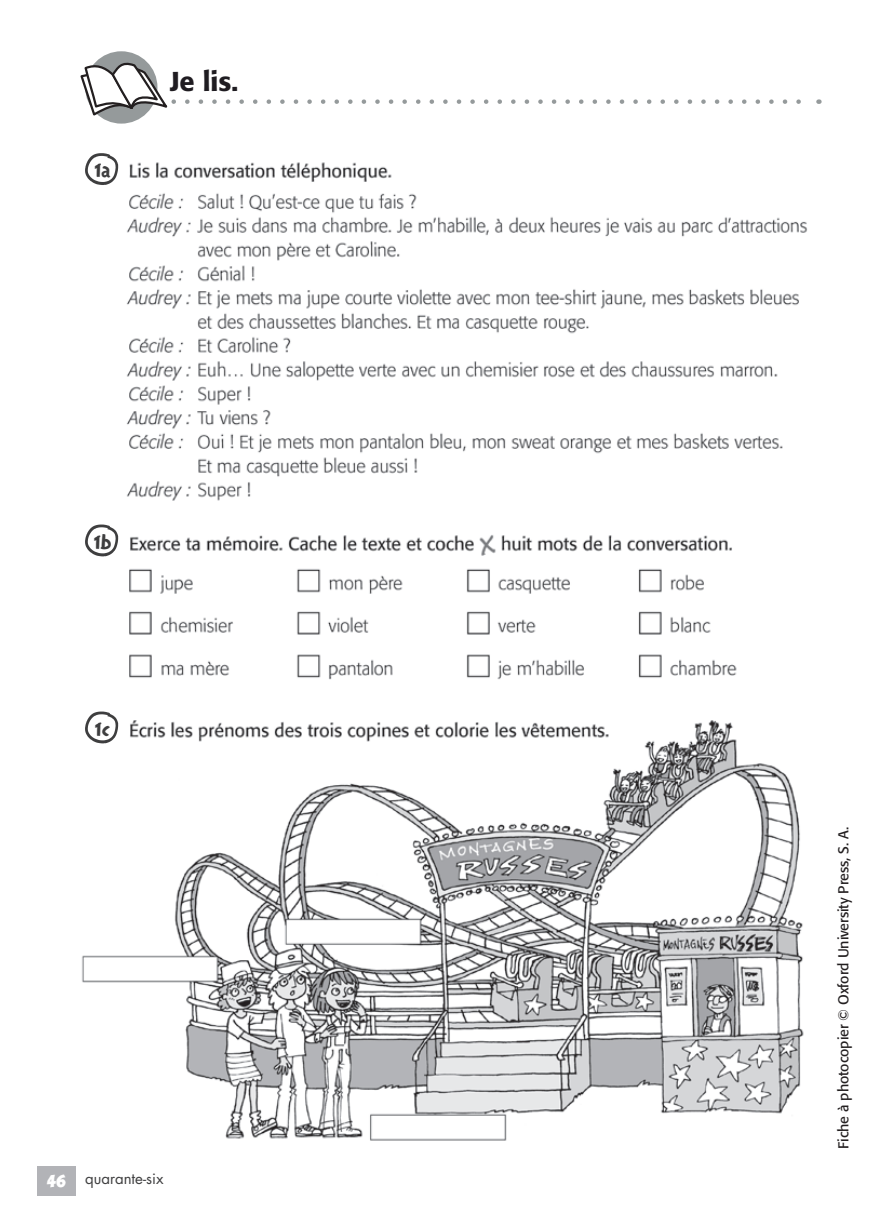
<style>
.page{position:relative;width:893px;height:1221px;background:#fff}
.page>*{position:absolute;margin:0;border:0;box-sizing:border-box;transform-origin:0 0}
.t1{font:500 27px "Formata";color:#1f1c21}
.t2{font:15px "Futura Std";color:#3e3e3f}
.t3{font:15px "Balder LT";color:#fff}
.t4{font:14.25px "Formata Regular 4";letter-spacing:-.005em;color:#231f20}
</style>
<div class="page">
<img style="left:82px;top:99px;width:740px;height:1042px">
<div style="left:37px;top:1165px;width:38px;height:30px;background:#b2b3b7"></div>
<svg style="left:174px;top:99px;width:638px;height:5px"></svg>
<div style="left:85px;top:51px;width:72px;height:73px;background:#959a9b;border-radius:50%"></div>
<svg style="left:80px;top:63px;width:87px;height:52px"></svg>
<svg style="left:85px;top:153px;width:33px;height:32px"></svg>
<svg style="left:85px;top:524px;width:33px;height:32px"></svg>
<svg style="left:85px;top:711px;width:33px;height:32px"></svg>
<p class="t1" style="left:170px;top:65px;width:70px">Je lis.</p>
<p class="t3" style="left:47px;top:1170px;width:21px">46</p>
<p class="t2" style="left:85px;top:1169px;width:80px">quarante-six</p>
<p class="t4" style="left:835px;top:1148px;width:323px;rotate:-90deg">Fiche à photocopier © Oxford University Press, S. A.</p>
</div>
